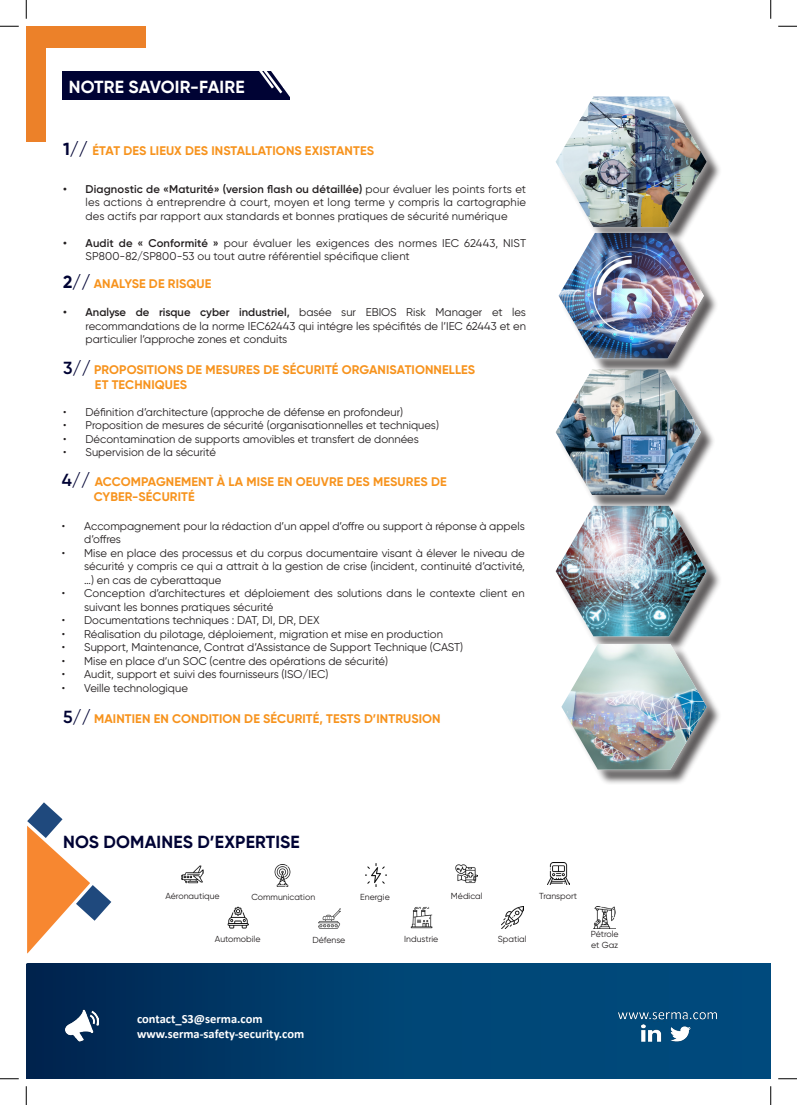
<style>
.page{position:relative;width:797px;height:1105px;background:#fff}
.page>*{position:absolute;margin:0;border:0;box-sizing:border-box;transform-origin:0 0}
.t1{font:700 17.5px "Gilroy";letter-spacing:.01em;color:#000334}
.t2{font:700 17.5px "Gilroy";letter-spacing:.01em;color:#fff}
.t3{font:700 12.5px "Gilroy";letter-spacing:.01em;color:#f7931d}
.t4{font:700 12.5px "Calibri";color:#fff}
.t5{font:11.25px/13.5px "Gilroy";color:#231f20;text-align:justify}
.t6{font:8.75px "Gilroy";color:#231f20}
.s1{font-size:17.5px;color:#000334}
.s2{font-weight:600}
.s3{font-weight:600;font-size:17.5px;color:#000334}
</style>
<div class="page">
<div style="left:26px;top:963px;width:744px;height:116px;background:linear-gradient(to right,#002a56,#005285)"></div>
<img style="left:636px;top:1022px;width:28px;height:20px">
<img style="left:668px;top:1022px;width:24px;height:20px">
<img style="left:614px;top:1010px;width:109px;height:11px">
<img style="left:65px;top:1009px;width:34px;height:33px">
<div style="left:26px;top:26px;width:20px;height:115px;background:#ec8129"></div>
<div style="left:26px;top:26px;width:120px;height:22px;background:#ec8129"></div>
<div style="left:62px;top:72px;width:235px;height:28px;background:#000334"></div>
<svg style="left:253px;top:71px;width:37px;height:26px"></svg>
<div style="left:290px;top:65px;width:67px;height:35px;background:#fff"></div>
<div style="left:276px;top:65px;width:17px;height:13px;background:#fff"></div>
<div style="left:283px;top:75px;width:17px;height:13px;background:#fff"></div>
<div style="left:558px;top:508px;width:164px;height:145px;background:#231f20;opacity:.75"></div>
<div style="left:548px;top:497px;width:166px;height:148px;background:#fff;opacity:.75"></div>
<img style="left:555px;top:506px;width:151px;height:130px">
<div style="left:558px;top:371px;width:158px;height:139px;background:#231f20;opacity:.75"></div>
<div style="left:548px;top:361px;width:160px;height:142px;background:#fff;opacity:.75"></div>
<img style="left:555px;top:369px;width:146px;height:126px">
<div style="left:558px;top:98px;width:164px;height:145px;background:#231f20;opacity:.75"></div>
<div style="left:548px;top:88px;width:166px;height:147px;background:#fff"></div>
<img style="left:556px;top:97px;width:150px;height:128px">
<div style="left:564px;top:646px;width:157px;height:139px;background:#231f20;opacity:.75"></div>
<div style="left:554px;top:636px;width:160px;height:142px;background:#fff;opacity:.75"></div>
<img style="left:561px;top:644px;width:145px;height:126px">
<div style="left:561px;top:235px;width:158px;height:139px;background:#231f20;opacity:.75"></div>
<div style="left:551px;top:225px;width:160px;height:141px;background:#fff;opacity:.75"></div>
<img style="left:558px;top:233px;width:146px;height:125px">
<svg style="left:27px;top:802px;width:84px;height:152px"></svg>
<img style="left:181px;top:865px;width:22px;height:19px">
<img style="left:594px;top:907px;width:21px;height:21px">
<img style="left:227px;top:906px;width:22px;height:22px">
<img style="left:456px;top:864px;width:21px;height:19px">
<img style="left:547px;top:862px;width:22px;height:22px">
<img style="left:318px;top:908px;width:22px;height:21px">
<img style="left:365px;top:863px;width:22px;height:23px">
<img style="left:410px;top:906px;width:22px;height:22px">
<img style="left:274px;top:864px;width:17px;height:22px">
<img style="left:502px;top:906px;width:21px;height:22px">
<svg style="left:0;top:25px;width:19px;height:2px"></svg>
<svg style="left:778px;top:25px;width:19px;height:2px"></svg>
<svg style="left:0;top:1078px;width:19px;height:1px"></svg>
<svg style="left:778px;top:1078px;width:19px;height:1px"></svg>
<svg style="left:25px;top:0;width:2px;height:19px"></svg>
<svg style="left:25px;top:1086px;width:2px;height:19px"></svg>
<svg style="left:770px;top:0;width:1px;height:19px"></svg>
<svg style="left:770px;top:1086px;width:1px;height:19px"></svg>
<p class="t2" style="left:69px;top:76px;width:177px">NOTRE SAVOIR-FAIRE</p>
<p class="t3" style="left:63px;top:143px;width:312px"><span class="s1">1//</span> ÉTAT DES LIEUX DES INSTALLATIONS EXISTANTES</p>
<p class="t5" style="left:85px;top:182px;width:442px;text-indent:-23px"><span class="s2">• Diagnostic de «Maturité» (version flash ou détaillée)</span> pour évaluer les points forts et les actions à entreprendre à court, moyen et long terme y compris la cartographie des actifs par rapport aux standards et bonnes pratiques de sécurité numérique</p>
<p class="t5" style="left:85px;top:236px;width:442px;text-indent:-23px"><span class="s2">• Audit de « Conformité »</span> pour évaluer les exigences des normes IEC 62443, NIST<br>SP800-82/SP800-53 ou tout autre référentiel spécifique client</p>
<p class="t3" style="left:63px;top:276px;width:150px"><span class="s1">2//</span> ANALYSE DE RISQUE</p>
<p class="t5" style="left:85px;top:305px;width:442px;text-indent:-22px"><span class="s2">• Analyse de risque cyber industriel,</span> basée sur EBIOS Risk Manager et les recommandations de la norme IEC62443 qui intégre les spécifités de l’IEC 62443 et en particulier l’approche zones et conduits</p>
<p class="t3" style="left:63px;top:362px;width:414px"><span class="s3">3//</span> PROPOSITIONS DE MESURES DE SÉCURITÉ ORGANISATIONNELLES</p>
<p class="t3" style="left:95px;top:377px;width:94px">ET TECHNIQUES</p>
<p class="t5" style="left:63px;top:405px;width:342px">• Définition d’architecture (approche de défense en profondeur)</p>
<p class="t5" style="left:63px;top:419px;width:377px">• Proposition de mesures de sécurité (organisationnelles et techniques)</p>
<p class="t5" style="left:63px;top:432px;width:357px">• Décontamination de supports amovibles et transfert de données</p>
<p class="t5" style="left:63px;top:446px;width:154px">• Supervision de la sécurité</p>
<p class="t3" style="left:62px;top:474px;width:386px"><span class="s3">4//</span> ACCOMPAGNEMENT À LA MISE EN OEUVRE DES MESURES DE</p>
<p class="t3" style="left:94px;top:489px;width:103px">CYBER-SÉCURITÉ</p>
<p class="t5" style="left:84px;top:519px;width:442px;text-indent:-22px">• Accompagnement pour la rédaction d’un appel d’offre ou support à réponse à appels d’offres</p>
<p class="t5" style="left:84px;top:546px;width:442px;text-indent:-22px">• Mise en place des processus et du corpus documentaire visant à élever le niveau de sécurité y compris ce qui a attrait à la gestion de crise (incident, continuité d’activité, …) en cas de cyberattaque</p>
<p class="t5" style="left:84px;top:586px;width:442px;text-indent:-22px">• Conception d’architectures et déploiement des solutions dans le contexte client en suivant les bonnes pratiques sécurité</p>
<p class="t5" style="left:62px;top:613px;width:259px">• Documentations techniques : DAT, DI, DR, DEX</p>
<p class="t5" style="left:62px;top:627px;width:383px">• Réalisation du pilotage, déploiement, migration et mise en production</p>
<p class="t5" style="left:62px;top:640px;width:403px">• Support, Maintenance, Contrat d’Assistance de Support Technique (CAST)</p>
<p class="t5" style="left:62px;top:654px;width:328px">• Mise en place d’un SOC (centre des opérations de sécurité)</p>
<p class="t5" style="left:62px;top:667px;width:268px">• Audit, support et suivi des fournisseurs (ISO/IEC)</p>
<p class="t5" style="left:62px;top:681px;width:128px">• Veille technologique</p>
<p class="t3" style="left:63px;top:711px;width:379px"><span class="s3">5//</span> MAINTIEN EN CONDITION DE SÉCURITÉ, TESTS D’INTRUSION</p>
<p class="t1" style="left:63px;top:831px;width:238px">NOS DOMAINES D’EXPERTISE</p>
<p class="t6" style="left:451px;top:890px;width:33px">Médical</p>
<p class="t6" style="left:251px;top:892px;width:65px">Communication</p>
<p class="t6" style="left:539px;top:890px;width:40px">Transport</p>
<p class="t6" style="left:498px;top:933px;width:30px">Spatial</p>
<p class="t6" style="left:165px;top:891px;width:56px">Aéronautique</p>
<p class="t6" style="left:215px;top:933px;width:47px">Automobile</p>
<p class="t6" style="left:312px;top:935px;width:34px">Défense</p>
<p class="t6" style="left:360px;top:891px;width:31px">Energie</p>
<p class="t6" style="left:404px;top:934px;width:36px">Industrie</p>
<p class="t6" style="left:591px;top:929px;width:29px">Pétrole</p>
<p class="t6" style="left:591px;top:939px;width:29px">et Gaz</p>
<p class="t4" style="left:137px;top:1010px;width:127px">contact_S3@serma.com</p>
<p class="t4" style="left:137px;top:1025px;width:169px">www.serma-safety-security.com</p>
</div>
